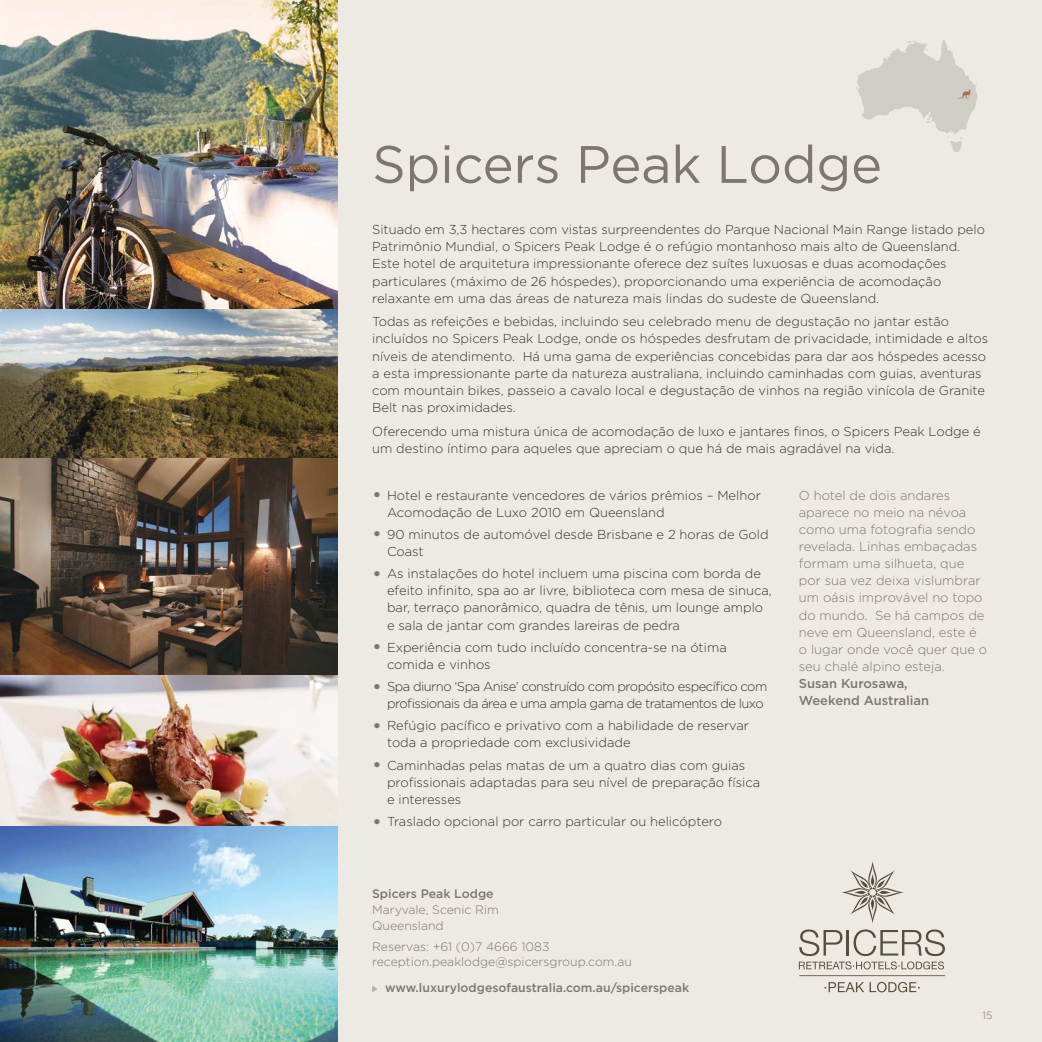
<style>
.page{position:relative;width:1042px;height:1042px;background:#edeae3}
.page>*{position:absolute;margin:0;border:0;box-sizing:border-box;transform-origin:0 0}
.t1{font:52.5px "Gotham";letter-spacing:-.005em;color:#7c776f}
.t2{font:300 12.95px/17.2px "Gotham";color:#333334}
.t3{font:300 12.95px/17.2px "Gotham";color:#7c776f}
.t4{font:300 12.95px/17.2px "Gotham";letter-spacing:-.04em;color:#333334;text-align:right}
.t5{font:500 12.95px/17.2px "Gotham";color:#7c776f}
.t6{font:300 12.25px/15.8px "Gotham";color:#7c776f}
.t7{font:500 12.25px "Gotham";color:#7c776f}
.t8{font:300 10.5px "Gotham";color:#7c776f}
.s1{font-size:21px;color:#7c776f}
</style>
<div class="page">
<svg style="left:372px;top:986px;width:5px;height:6px"></svg>
<svg style="left:824px;top:982px;width:96px;height:10px"></svg>
<svg style="left:799px;top:975px;width:146px;height:1px"></svg>
<svg style="left:799px;top:861px;width:146px;height:108px"></svg>
<svg style="left:856px;top:40px;width:121px;height:112px"></svg>
<img style="left:0;top:0;width:337px;height:1042px">
<h1 class="t1" style="left:372px;top:135px;width:511px">Spicers Peak Lodge</h1>
<p class="t2" style="left:372px;top:221px;width:614px">Situado em 3,3 hectares com vistas surpreendentes do Parque Nacional Main Range listado pelo Patrimônio Mundial, o Spicers Peak Lodge é o refúgio montanhoso mais alto de Queensland.<br>Este hotel de arquitetura impressionante oferece dez suítes luxuosas e duas acomodações particulares (máximo de 26 hóspedes), proporcionando uma experiência de acomodação relaxante em uma das áreas de natureza mais lindas do sudeste de Queensland.</p>
<p class="t2" style="left:372px;top:313px;width:617px">Todas as refeições e bebidas, incluindo seu celebrado menu de degustação no jantar estão incluídos no Spicers Peak Lodge, onde os hóspedes desfrutam de privacidade, intimidade e altos níveis de atendimento. Há uma gama de experiências concebidas para dar aos hóspedes acesso a esta impressionante parte da natureza australiana, incluindo caminhadas com guias, aventuras com mountain bikes, passeio a cavalo local e degustação de vinhos na região vinícola de Granite Belt nas proximidades.</p>
<p class="t2" style="left:372px;top:422px;width:610px">Oferecendo uma mistura única de acomodação de luxo e jantares finos, o Spicers Peak Lodge é um destino íntimo para aqueles que apreciam o que há de mais agradável na vida.</p>
<p class="t2" style="left:387px;top:486px;width:375px;text-indent:-15px"><span class="s1">•</span> Hotel e restaurante vencedores de vários prêmios – Melhor<br>Acomodação de Luxo 2010 em Queensland</p>
<p class="t2" style="left:387px;top:525px;width:383px;text-indent:-15px"><span class="s1">•</span> 90 minutos de automóvel desde Brisbane e 2 horas de Gold<br>Coast</p>
<p class="t2" style="left:387px;top:565px;width:386px;text-indent:-15px"><span class="s1">•</span> As instalações do hotel incluem uma piscina com borda de efeito infinito, spa ao ar livre, biblioteca com mesa de sinuca, bar, terraço panorâmico, quadra de tênis, um lounge amplo e sala de jantar com grandes lareiras de pedra</p>
<p class="t2" style="left:387px;top:638px;width:341px;text-indent:-15px"><span class="s1">•</span> Experiência com tudo incluído concentra-se na ótima comida e vinhos</p>
<p class="t4" style="left:372px;top:677px;width:397px"><span class="s1">•</span> Spa diurno ‘Spa Anise’ construído com propósito específico com profissionais da área e uma ampla gama de tratamentos de luxo</p>
<p class="t2" style="left:387px;top:717px;width:363px;text-indent:-15px"><span class="s1">•</span> Refúgio pacífico e privativo com a habilidade de reservar toda a propriedade com exclusividade</p>
<p class="t2" style="left:387px;top:756px;width:375px;text-indent:-15px"><span class="s1">•</span> Caminhadas pelas matas de um a quatro dias com guias profissionais adaptadas para seu nível de preparação física e interesses</p>
<p class="t2" style="left:372px;top:812px;width:351px"><span class="s1">•</span> Traslado opcional por carro particular ou helicóptero</p>
<p class="t3" style="left:799px;top:486px;width:190px">O hotel de dois andares aparece no meio na névoa como uma fotografia sendo revelada. Linhas embaçadas formam uma silhueta, que por sua vez deixa vislumbrar um oásis improvável no topo do mundo. Se há campos de neve em Queensland, este é o lugar onde você quer que o seu chalé alpino esteja.</p>
<p class="t5" style="left:799px;top:675px;width:132px">Susan Kurosawa,<br>Weekend Australian</p>
<p class="t7" style="left:372px;top:887px;width:123px">Spicers Peak Lodge</p>
<p class="t6" style="left:372px;top:902px;width:128px">Maryvale, Scenic Rim<br>Queensland</p>
<p class="t6" style="left:372px;top:938px;width:261px">Reservas: +61 (0)7 4666 1083 reception.peaklodge@spicersgroup.com.au</p>
<p class="t7" style="left:385px;top:981px;width:306px">www.luxurylodgesofaustralia.com.au/spicerspeak</p>
<p class="t8" style="left:982px;top:1010px;width:11px">15</p>
</div>
